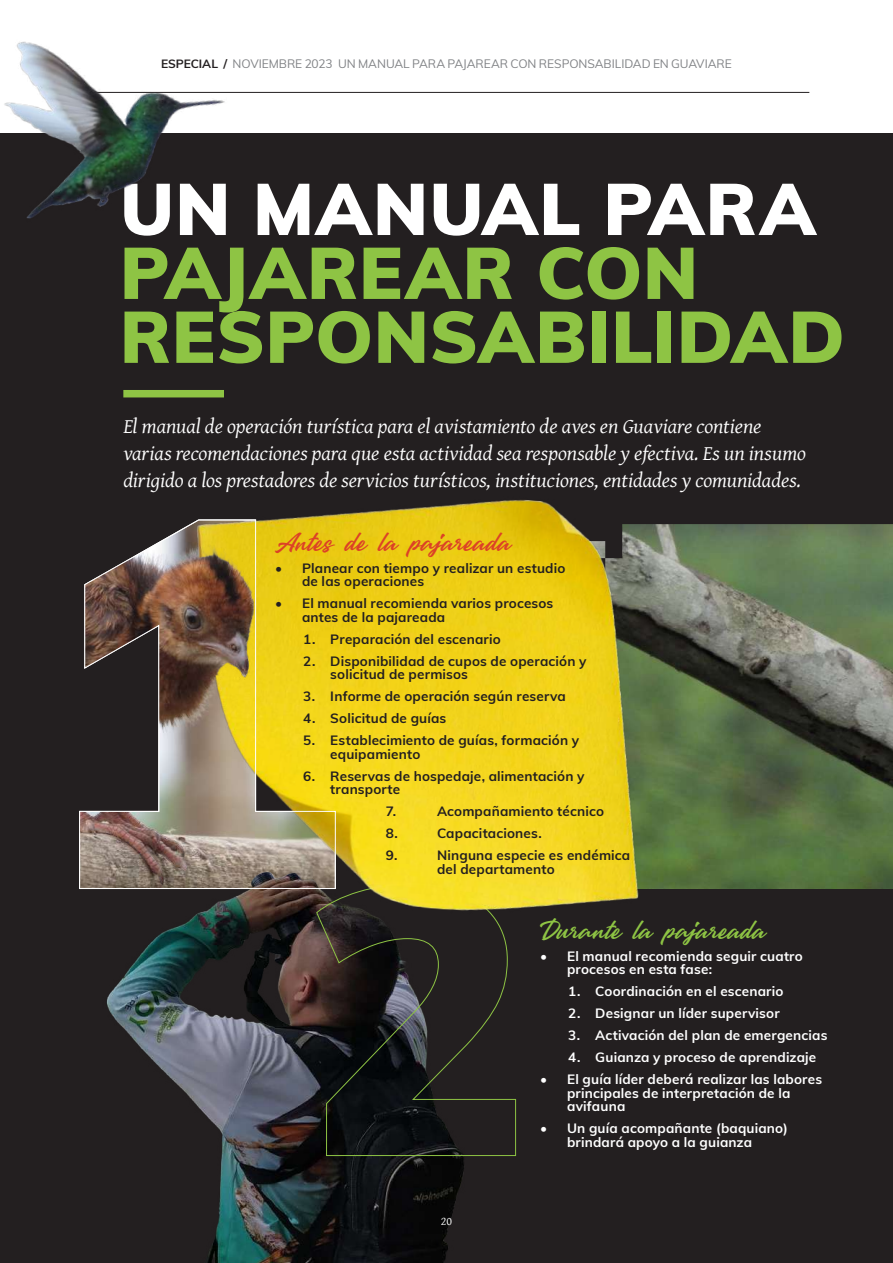
<style>
.page{position:relative;width:893px;height:1263px;background:#fff}
.page>*{position:absolute;margin:0;border:0;box-sizing:border-box;transform-origin:0 0}
.t1{font:900 72px/63.9px "Muli";letter-spacing:.01em;color:#8ec444}
.t2{font:900 72px "Muli";letter-spacing:.025em;color:#fff}
.t3{font:24.75px "Lil Stuart";letter-spacing:-.005em;color:#8ec444}
.t4{font:24.75px "Lil Stuart";letter-spacing:-.005em;color:#dc4127}
.t5{font:italic 21px/27px "Gentium Basic";letter-spacing:-.005em;color:#fff}
.t6{font:700 13.5px/13.5px "Muli";letter-spacing:.01em;color:#231f20}
.t7{font:700 13.5px/13.5px "Muli";letter-spacing:.01em;color:#fff}
.t8{font:12px "Muli";letter-spacing:-.005em;color:#808285}
.t9{font:12px "Gentium Basic";color:#fff}
.s1{font-weight:700;color:#231f20}
</style>
<div class="page">
<div style="left:0;top:134px;width:893px;height:1129px;background:#231f20"></div>
<hr style="left:85px;top:92px;width:724px;height:1px;background:#231f20">
<img style="left:107px;top:943px;width:410px;height:320px">
<svg style="left:316px;top:943px;width:200px;height:213px"></svg>
<img style="left:123px;top:390px;width:428px;height:553px">
<img style="left:79px;top:519px;width:257px;height:370px">
<img style="left:0;top:41px;width:280px;height:178px">
<img style="left:551px;top:505px;width:342px;height:401px">
<p class="t8" style="left:161px;top:55px;width:572px"><span class="s1">ESPECIAL /</span> NOVIEMBRE 2023 UN MANUAL PARA PAJAREAR CON RESPONSABILIDAD EN GUAVIARE</p>
<h1 class="t2" style="left:120px;top:156px;width:697px">UN MANUAL PARA</h1>
<h1 class="t1" style="left:120px;top:238px;width:726px">PAJAREAR CON<br>RESPONSABILIDAD</h1>
<p class="t5" style="left:123px;top:412px;width:684px">El manual de operación turística para el avistamiento de aves en Guaviare contiene varias recomendaciones para que esta actividad sea responsable y efectiva. Es un insumo dirigido a los prestadores de servicios turísticos, instituciones, entidades y comunidades.</p>
<h2 class="t4" style="left:275px;top:528px;width:237px">Antes de la pajareada</h2>
<p class="t6" style="left:302px;top:561px;width:265px;text-indent:-27px">• Planear con tiempo y realizar un estudio de las operaciones</p>
<p class="t6" style="left:302px;top:596px;width:253px;text-indent:-27px">• El manual recomienda varios procesos antes de la pajareada</p>
<p class="t6" style="left:303px;top:632px;width:199px">1. Preparación del escenario</p>
<p class="t6" style="left:330px;top:654px;width:258px;text-indent:-27px">2. Disponibilidad de cupos de operación y solicitud de permisos</p>
<p class="t6" style="left:303px;top:689px;width:264px">3. Informe de operación según reserva</p>
<p class="t6" style="left:303px;top:711px;width:145px">4. Solicitud de guías</p>
<p class="t6" style="left:330px;top:733px;width:250px;text-indent:-27px">5. Establecimiento de guías, formación y equipamiento</p>
<p class="t6" style="left:330px;top:769px;width:256px;text-indent:-27px">6. Reservas de hospedaje, alimentación y transporte</p>
<p class="t6" style="left:386px;top:804px;width:12px">7.</p>
<p class="t6" style="left:437px;top:804px;width:168px">Acompañamiento técnico</p>
<p class="t6" style="left:386px;top:826px;width:14px">8.</p>
<p class="t6" style="left:437px;top:826px;width:106px">Capacitaciones.</p>
<p class="t6" style="left:386px;top:848px;width:13px">9.</p>
<p class="t6" style="left:437px;top:848px;width:195px">Ninguna especie es endémica del departamento</p>
<p class="t9" style="left:441px;top:1212px;width:13px">20</p>
<h2 class="t3" style="left:540px;top:916px;width:226px">Durante la pajareada</h2>
<p class="t7" style="left:567px;top:948px;width:237px;text-indent:-27px">• El manual recomienda seguir cuatro procesos en esta fase:</p>
<p class="t7" style="left:568px;top:984px;width:217px">1. Coordinación en el escenario</p>
<p class="t7" style="left:568px;top:1006px;width:213px">2. Designar un líder supervisor</p>
<p class="t7" style="left:568px;top:1028px;width:261px">3. Activación del plan de emergencias</p>
<p class="t7" style="left:568px;top:1050px;width:249px">4. Guianza y proceso de aprendizaje</p>
<p class="t7" style="left:567px;top:1072px;width:257px;text-indent:-27px">• El guía líder deberá realizar las labores principales de interpretación de la avifauna</p>
<p class="t7" style="left:567px;top:1121px;width:222px;text-indent:-27px">• Un guía acompañante (baquiano) brindará apoyo a la guianza</p>
</div>
